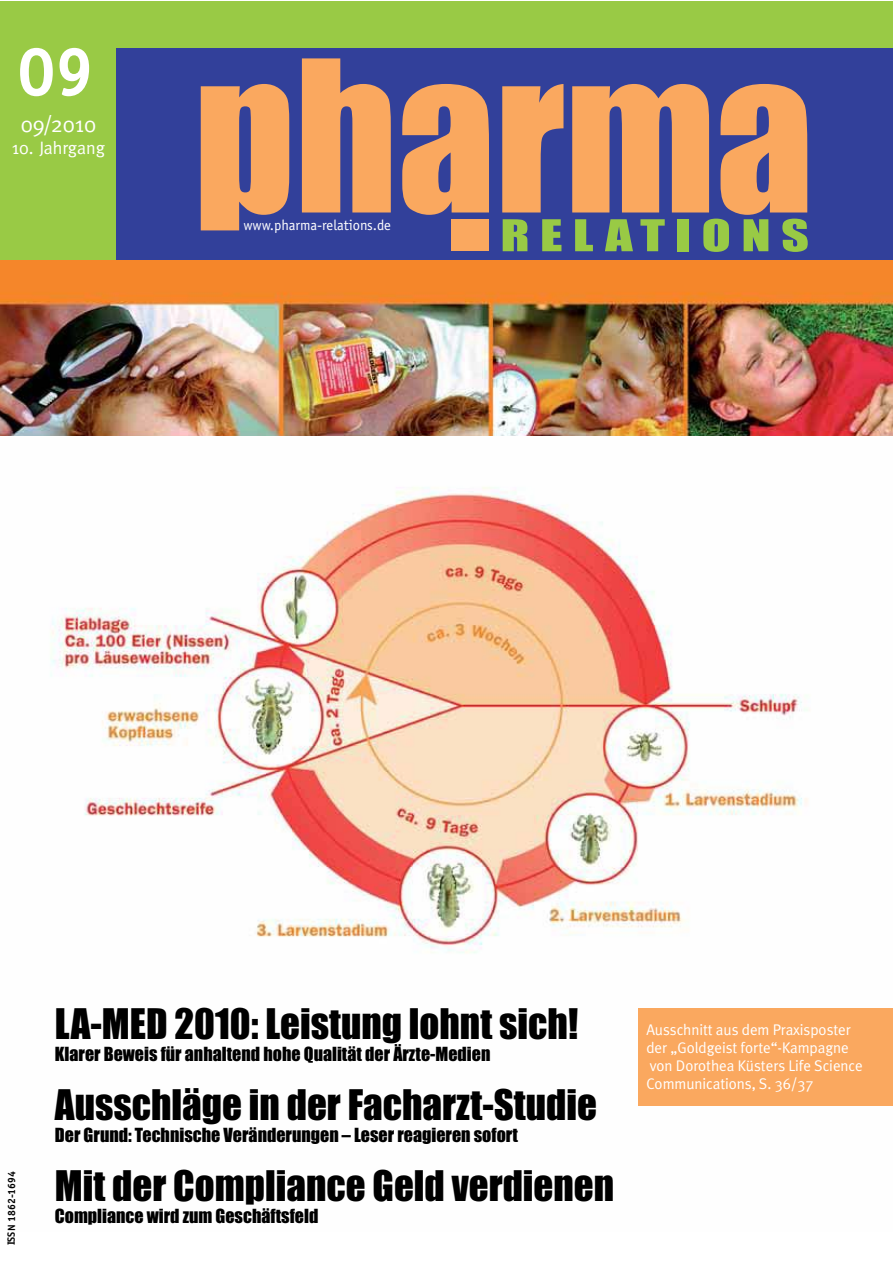
<style>
.page{position:relative;width:893px;height:1263px;background:#fff}
.page>*{position:absolute;margin:0;border:0;box-sizing:border-box;transform-origin:0 0}
.t1{font:194.85px "Impact";color:#faa85f}
.t2{font:700 69px "Officina Sans";color:#fff}
.t3{font:40.5px "Impact";letter-spacing:.195em;color:#99ca45;scale:1.33 1}
.t4{font:39px "Impact";color:#000}
.t5{font:22.5px "Meta";color:#fff}
.t6{font:18px "Impact";color:#000}
.t7{font:18px "Meta";color:#fff}
.t8{font:15.45px/18px "Meta Plus Normal";letter-spacing:-.005em;color:#fff}
.t9{font:14.55px "Officina Sans";color:#fff}
.t10{font:700 10.5px "Officina Sans";letter-spacing:-.005em;color:#000}
</style>
<div class="page">
<img style="left:0;top:260px;width:892px;height:176px">
<img style="left:50px;top:487px;width:758px;height:466px">
<div style="left:638px;top:1008px;width:254px;height:98px;background:#faa85f"></div>
<div style="left:0;top:2px;width:892px;height:258px;background:#99ca45"></div>
<div style="left:116px;top:49px;width:776px;height:211px;background:#32409a"></div>
<div style="left:451px;top:219px;width:38px;height:32px;background:#faa85f"></div>
<h2 class="t2" style="left:17px;top:45px;width:78px">09</h2>
<h1 class="t1" style="left:194px;top:73px;width:621px">pharma</h1>
<p class="t5" style="left:21px;top:111px;width:77px">09/2010</p>
<p class="t7" style="left:12px;top:137px;width:95px">10. Jahrgang</p>
<p class="t9" style="left:243px;top:219px;width:149px">www.pharma-relations.de</p>
<h3 class="t3" style="left:500px;top:222px;width:233px">RELATIONS</h3>
<p class="t10" style="left:7px;top:1245px;width:76px;rotate:-90deg">ISSN 1862-1694</p>
<h3 class="t4" style="left:55px;top:1011px;width:525px">LA-MED 2010: Leistung lohnt sich!</h3>
<p class="t6" style="left:55px;top:1048px;width:437px">Klarer Beweis für anhaltend hohe Qualität der Ärzte-Medien</p>
<h3 class="t4" style="left:55px;top:1092px;width:543px">Ausschläge in der Facharzt-Studie</h3>
<p class="t6" style="left:55px;top:1129px;width:464px">Der Grund: Technische Veränderungen – Leser reagieren sofort</p>
<h3 class="t4" style="left:55px;top:1173px;width:561px">Mit der Compliance Geld verdienen</h3>
<p class="t6" style="left:55px;top:1210px;width:265px">Compliance wird zum Geschäftsfeld</p>
<p class="t8" style="left:646px;top:1022px;width:218px">Ausschnitt aus dem Praxisposter der „Goldgeist forte“-Kampagne von Dorothea Küsters Life Science<br>Communications, S. 36/37</p>
</div>
